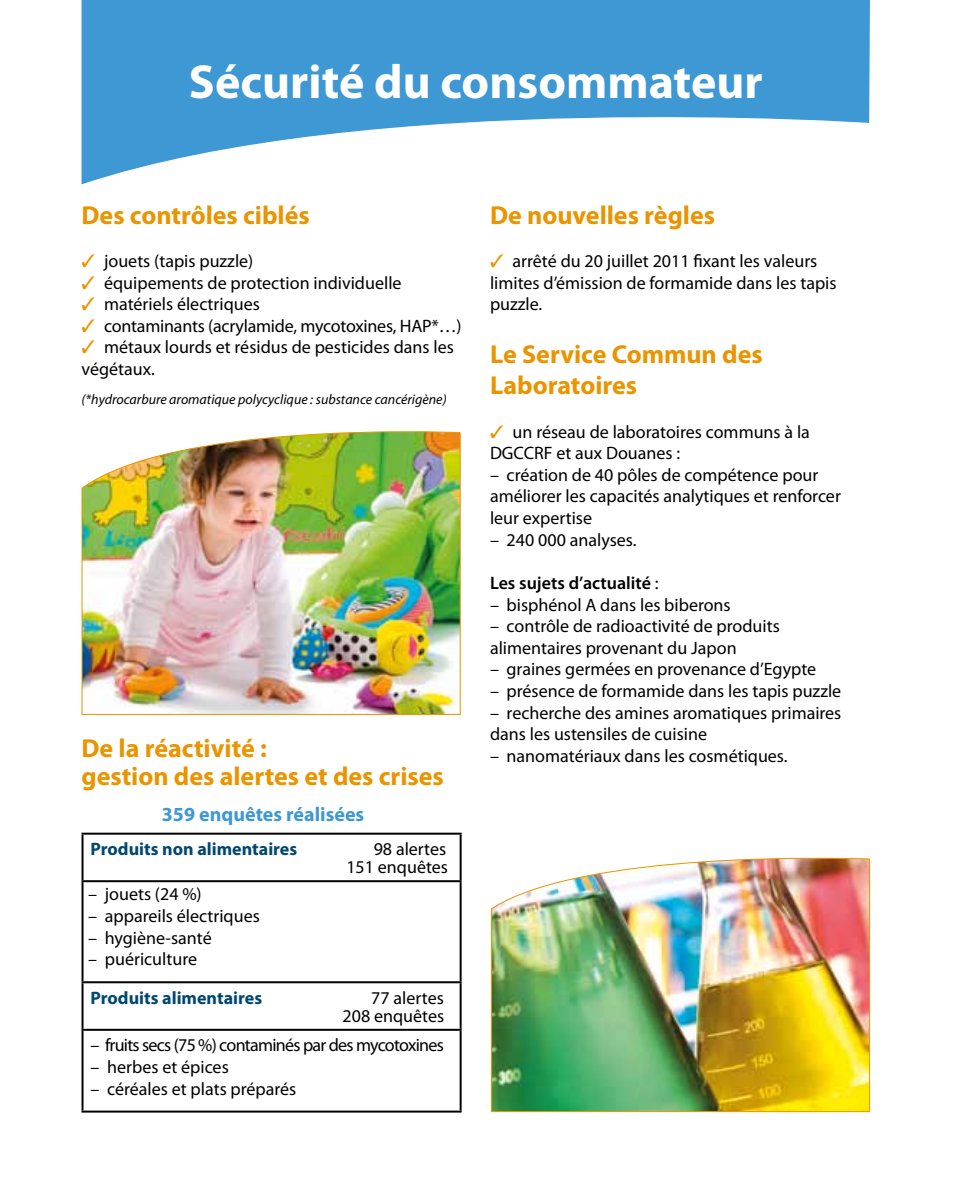
<style>
.page{position:relative;width:961px;height:1179px;background:#fff}
.page>*{position:absolute;margin:0;border:0;box-sizing:border-box;transform-origin:0 0}
.t1{font:700 48px "Myriad Pro";color:#fff}
.t2{font:700 26px/28px "Myriad Pro";color:#ea9400}
.t3{font:700 20px "Myriad Pro";color:#3d98d4}
.t4{font:18px/21.6px "Myriad Pro";color:#000}
.t5{font:700 18px "Myriad Pro";color:#00476f}
.t6{font:18px "Myriad Pro";letter-spacing:-.04em;color:#000}
.t7{font:600 18px "Myriad Pro";color:#000}
.t8{font:italic 14px "Myriad Pro";color:#000}
.s1{color:#ea9400}
.s2{font-weight:400}
</style>
<div class="page">
<svg style="left:81px;top:0;width:789px;height:184px;fill:#3d98d4"></svg>
<img style="left:490px;top:857px;width:380px;height:255px">
<img style="left:81px;top:431px;width:380px;height:284px">
<hr style="left:81px;top:832px;width:380px;height:2px;background:#000">
<hr style="left:81px;top:834px;width:2px;height:45px;background:#000">
<hr style="left:459px;top:834px;width:2px;height:45px;background:#000">
<hr style="left:81px;top:879px;width:380px;height:2px;background:#000">
<hr style="left:81px;top:881px;width:2px;height:99px;background:#000">
<hr style="left:459px;top:881px;width:2px;height:99px;background:#000">
<hr style="left:81px;top:980px;width:380px;height:2px;background:#000">
<hr style="left:81px;top:982px;width:2px;height:46px;background:#000">
<hr style="left:459px;top:982px;width:2px;height:46px;background:#000">
<hr style="left:81px;top:1028px;width:380px;height:2px;background:#000">
<hr style="left:81px;top:1030px;width:2px;height:80px;background:#000">
<hr style="left:459px;top:1030px;width:2px;height:80px;background:#000">
<hr style="left:81px;top:1110px;width:380px;height:2px;background:#000">
<h1 class="t1" style="left:189px;top:51px;width:575px">Sécurité du consommateur</h1>
<h2 class="t2" style="left:81px;top:200px;width:230px">Des contrôles ciblés</h2>
<p class="t4" style="left:81px;top:250px;width:173px"><span class="s1">✓</span> jouets (tapis puzzle)</p>
<p class="t4" style="left:81px;top:271px;width:321px"><span class="s1">✓</span> équipements de protection individuelle</p>
<p class="t4" style="left:81px;top:293px;width:180px"><span class="s1">✓</span> matériels électriques</p>
<p class="t4" style="left:81px;top:314px;width:381px"><span class="s1">✓</span> contaminants (acrylamide, mycotoxines, HAP*…)</p>
<p class="t4" style="left:81px;top:336px;width:374px"><span class="s1">✓</span> métaux lourds et résidus de pesticides dans les végétaux.</p>
<p class="t8" style="left:81px;top:390px;width:366px">(*hydrocarbure aromatique polycyclique : substance cancérigène)</p>
<h2 class="t2" style="left:81px;top:733px;width:364px">De la réactivité :<br>gestion des alertes et des crises</h2>
<p class="t3" style="left:162px;top:800px;width:204px">359 enquêtes réalisées</p>
<p class="t5" style="left:90px;top:837px;width:208px">Produits non alimentaires</p>
<p class="t4" style="left:346px;top:839px;width:103px;line-height:18px;text-align:right">98 alertes<br>151 enquêtes</p>
<p class="t4" style="left:88px;top:883px;width:115px">– jouets (24 %)</p>
<p class="t4" style="left:88px;top:904px;width:173px">– appareils électriques</p>
<p class="t4" style="left:88px;top:926px;width:125px">– hygiène-santé</p>
<p class="t4" style="left:88px;top:947px;width:110px">– puériculture</p>
<p class="t5" style="left:90px;top:985px;width:173px">Produits alimentaires</p>
<p class="t4" style="left:342px;top:988px;width:103px;line-height:18px;text-align:right">77 alertes<br>208 enquêtes</p>
<p class="t6" style="left:90px;top:1033px;width:355px">– fruits secs (75 %) contaminés par des mycotoxines</p>
<p class="t4" style="left:90px;top:1055px;width:140px">– herbes et épices</p>
<p class="t4" style="left:90px;top:1077px;width:207px">– céréales et plats préparés</p>
<h2 class="t2" style="left:490px;top:200px;width:226px">De nouvelles règles</h2>
<p class="t4" style="left:490px;top:250px;width:348px"><span class="s1">✓</span> arrêté du 20 juillet 2011 fixant les valeurs limites d’émission de formamide dans les tapis puzzle.</p>
<h2 class="t2" style="left:490px;top:338px;width:274px;line-height:31.2px">Le Service Commun des<br>Laboratoires</h2>
<p class="t4" style="left:490px;top:420px;width:321px"><span class="s1">✓</span> un réseau de laboratoires communs à la<br>DGCCRF et aux Douanes :</p>
<p class="t4" style="left:490px;top:463px;width:352px">– création de 40 pôles de compétence pour améliorer les capacités analytiques et renforcer leur expertise</p>
<p class="t4" style="left:490px;top:528px;width:148px">– 240 000 analyses.</p>
<p class="t7" style="left:490px;top:571px;width:170px">Les sujets d’actualité <span class="s2">:</span></p>
<p class="t4" style="left:490px;top:593px;width:242px">– bisphénol A dans les biberons</p>
<p class="t4" style="left:490px;top:614px;width:291px">– contrôle de radioactivité de produits alimentaires provenant du Japon</p>
<p class="t4" style="left:490px;top:658px;width:328px">– graines germées en provenance d’Egypte</p>
<p class="t4" style="left:490px;top:679px;width:353px">– présence de formamide dans les tapis puzzle</p>
<p class="t4" style="left:490px;top:701px;width:353px">– recherche des amines aromatiques primaires dans les ustensiles de cuisine</p>
<p class="t4" style="left:490px;top:744px;width:299px">– nanomatériaux dans les cosmétiques.</p>
</div>
